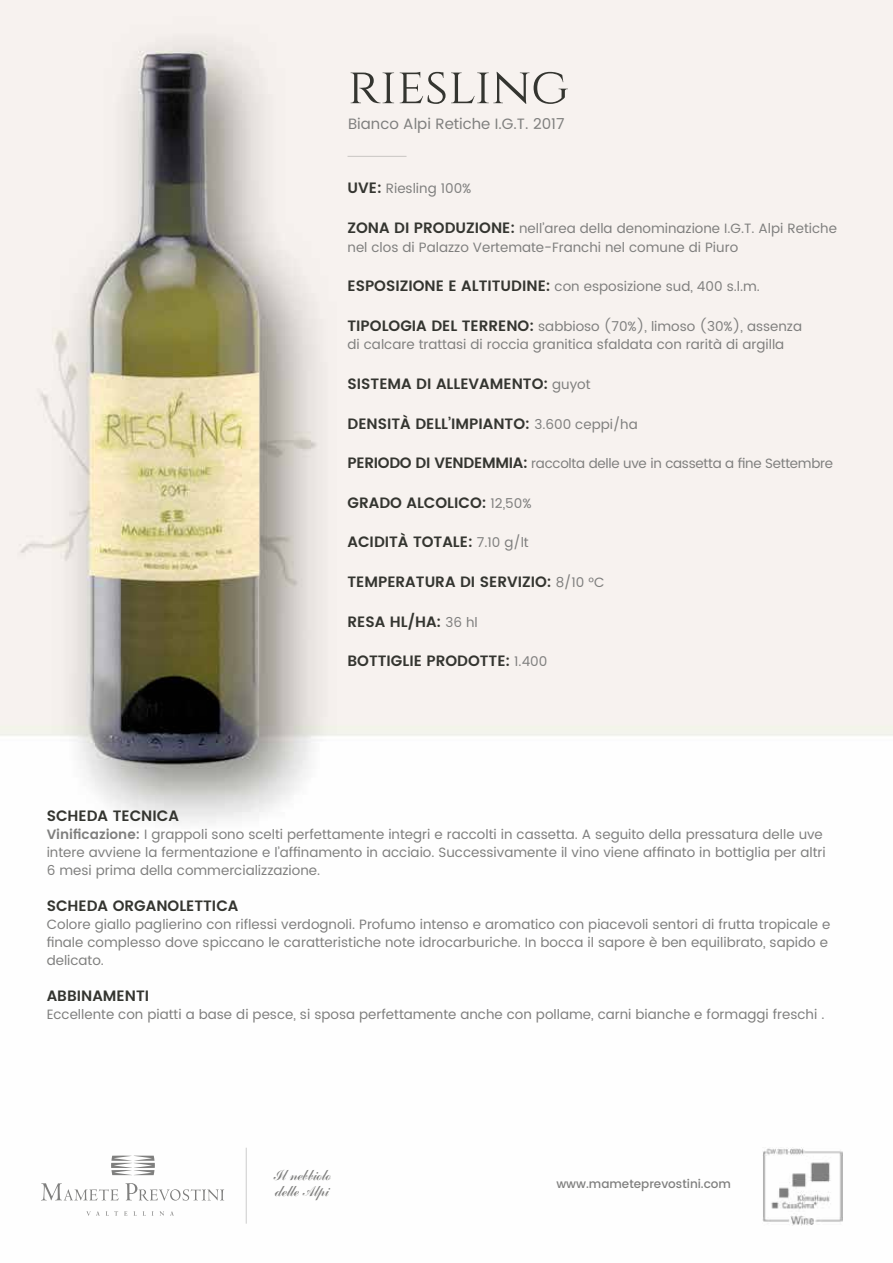
<style>
.page{position:relative;width:893px;height:1263px;background:#fff}
.page>*{position:absolute;margin:0;border:0;box-sizing:border-box;transform-origin:0 0}
.t1{font:51px "Cinzel";color:#343530}
.t2{font:600 15px "Poppins";color:#343530}
.t3{font:15px "Poppins";color:#7f7f7e}
.t4{font:13.5px/18px "Poppins";color:#7f7f7e}
.t5{font:13.5px "Poppins";letter-spacing:-.02em;color:#7f7f7e}
.t6{font:13.5px/16.2px "Arenski";color:#7f7f7e}
.t7{font:500 12px "Poppins";color:#7f7f7e}
.s1{font-weight:600;font-size:15px;color:#343530}
.s2{font-weight:400;font-size:13.5px;color:#7f7f7e}
.s3{font-weight:600}
</style>
<div class="page">
<img style="left:0;top:0;width:893px;height:1226px">
<hr style="left:348px;top:156px;width:58px;height:1px;background:#7f7f7e">
<svg style="left:41px;top:1183px;width:78px;height:17px"></svg>
<svg style="left:125px;top:1183px;width:99px;height:18px"></svg>
<svg style="left:86px;top:1211px;width:14px;height:5px"></svg>
<svg style="left:106px;top:1211px;width:12px;height:5px"></svg>
<svg style="left:124px;top:1211px;width:3px;height:5px"></svg>
<svg style="left:134px;top:1211px;width:3px;height:5px"></svg>
<svg style="left:143px;top:1211px;width:3px;height:5px"></svg>
<svg style="left:160px;top:1211px;width:4px;height:5px"></svg>
<svg style="left:170px;top:1211px;width:4px;height:5px"></svg>
<svg style="left:111px;top:1155px;width:44px;height:20px"></svg>
<img style="left:762px;top:1148px;width:80px;height:77px">
<hr style="left:246px;top:1148px;width:1px;height:76px;background:#7f7f7e">
<h1 class="t1" style="left:348px;top:57px;width:223px">RIESLING</h1>
<p class="t3" style="left:348px;top:113px;width:218px">Bianco Alpi Retiche I.G.T. 2017</p>
<p class="t4" style="left:348px;top:180px;width:125px"><span class="s1">UVE:</span> Riesling 100%</p>
<p class="t4" style="left:347px;top:219px;width:491px;line-height:18.6px"><span class="s1">ZONA DI PRODUZIONE:</span> nell’area della denominazione I.G.T. Alpi Retiche nel clos di Palazzo Vertemate-Franchi nel comune di Piuro</p>
<p class="t4" style="left:347px;top:278px;width:414px"><span class="s1">ESPOSIZIONE E ALTITUDINE:</span> con esposizione sud, 400 s.l.m.</p>
<p class="t4" style="left:347px;top:317px;width:456px;line-height:18.6px"><span class="s1">TIPOLOGIA DEL TERRENO:</span> sabbioso (70%), limoso (30%), assenza di calcare trattasi di roccia granitica sfaldata con rarità di argilla</p>
<p class="t2" style="left:347px;top:372px;width:245px">SISTEMA DI ALLEVAMENTO: <span class="s2">guyot</span></p>
<p class="t2" style="left:347px;top:412px;width:292px">DENSITÀ DELL’IMPIANTO: <span class="s2">3.600 ceppi/ha</span></p>
<p class="t5" style="left:347px;top:454px;width:487px"><span class="s1">PERIODO DI VENDEMMIA:</span> raccolta delle uve in cassetta a fine Settembre</p>
<p class="t2" style="left:347px;top:491px;width:186px">GRADO ALCOLICO: <span class="s2">12,50%</span></p>
<p class="t2" style="left:347px;top:531px;width:183px">ACIDITÀ TOTALE: <span class="s2">7.10 g/lt</span></p>
<p class="t2" style="left:347px;top:570px;width:258px">TEMPERATURA DI SERVIZIO: <span class="s2">8/10 °C</span></p>
<p class="t2" style="left:347px;top:610px;width:132px">RESA HL/HA: <span class="s2">36 hl</span></p>
<p class="t2" style="left:347px;top:650px;width:201px">BOTTIGLIE PRODOTTE: <span class="s2">1.400</span></p>
<p class="t2" style="left:47px;top:805px;width:134px">SCHEDA TECNICA</p>
<p class="t4" style="left:47px;top:826px;width:781px"><span class="s3">Vinificazione:</span> I grappoli sono scelti perfettamente integri e raccolti in cassetta. A seguito della pressatura delle uve intere avviene la fermentazione e l’affinamento in acciaio. Successivamente il vino viene affinato in bottiglia per altri<br>6 mesi prima della commercializzazione.</p>
<p class="t2" style="left:47px;top:895px;width:193px">SCHEDA ORGANOLETTICA</p>
<p class="t4" style="left:47px;top:916px;width:785px">Colore giallo paglierino con riflessi verdognoli. Profumo intenso e aromatico con piacevoli sentori di frutta tropicale e finale complesso dove spiccano le caratteristiche note idrocarburiche. In bocca il sapore è ben equilibrato, sapido e delicato.</p>
<p class="t2" style="left:47px;top:985px;width:104px">ABBINAMENTI</p>
<p class="t4" style="left:47px;top:1006px;width:779px">Eccellente con piatti a base di pesce, si sposa perfettamente anche con pollame, carni bianche e formaggi freschi .</p>
<p class="t6" style="left:272px;top:1168px;width:59px">Il nebbiolo delle Alpi</p>
<p class="t7" style="left:556px;top:1175px;width:176px">www.mameteprevostini.com</p>
</div>
